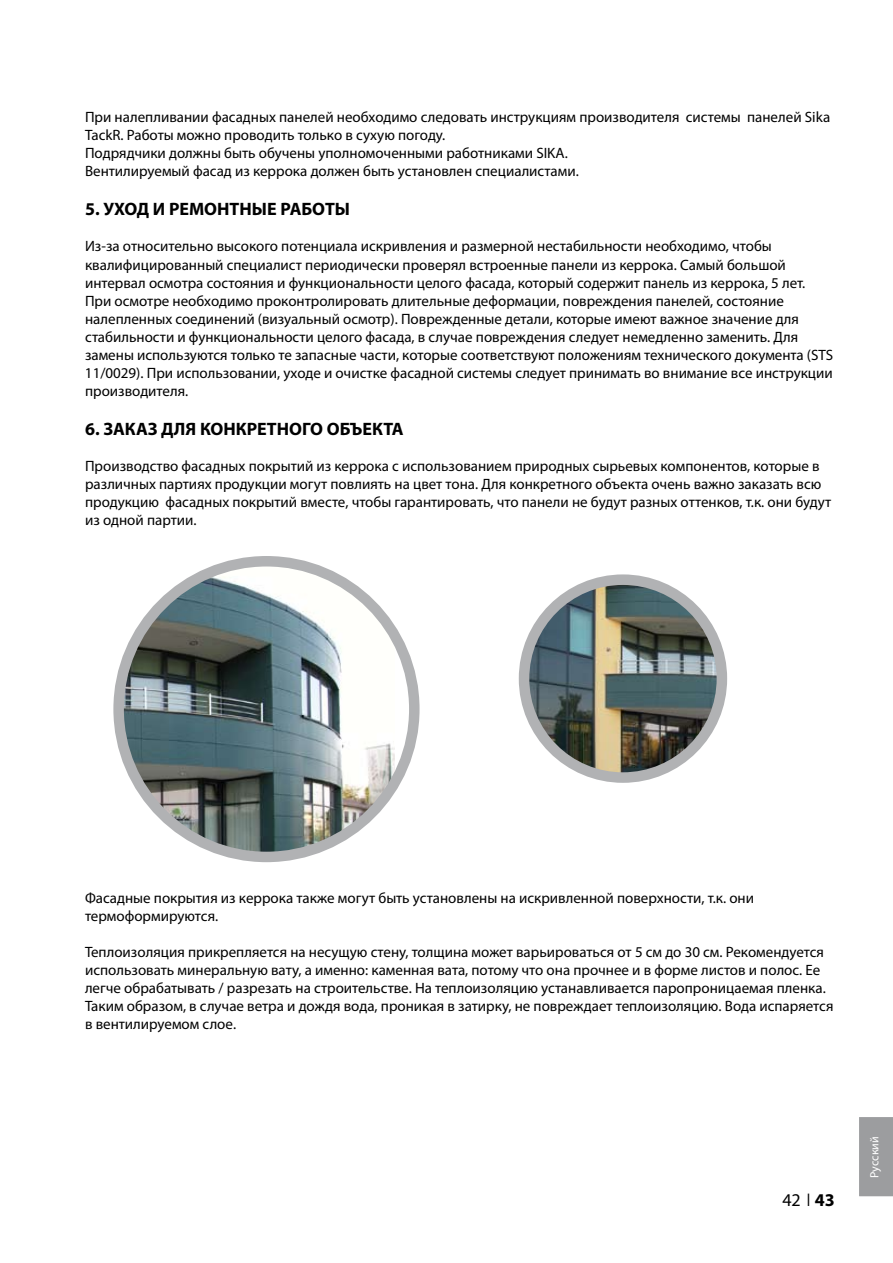
<style>
.page{position:relative;width:893px;height:1263px;background:#fff}
.page>*{position:absolute;margin:0;border:0;box-sizing:border-box;transform-origin:0 0}
.t1{font:700 18px "Myriad Pro";color:#000}
.t2{font:18px "Myriad Pro";color:#000}
.t3{font:15px/18px "Myriad Pro";color:#000}
.t4{font:12px "Myriad Pro";color:#fff}
.s1{font-family:"Times"}
.s2{font-weight:700}
</style>
<div class="page">
<div style="left:859px;top:1117px;width:34px;height:80px;background:#9c9d9f"></div>
<img style="left:124px;top:561px;width:270px;height:296px">
<div style="left:113px;top:556px;width:307px;height:306px;border:10px solid #b1b2b4;border-radius:50%"></div>
<img style="left:524px;top:580px;width:198px;height:197px;border-radius:50%">
<div style="left:519px;top:574px;width:208px;height:209px;border:10px solid #b1b2b4;border-radius:50%"></div>
<p class="t3" style="left:85px;top:108px;width:747px">При налепливании фасадных панелей необходимо следовать инструкциям производителя системы панелей Sika TackR. Работы можно проводить только в сухую погоду.<br>Подрядчики должны быть обучены уполномоченными работниками SIKA.<br>Вентилируемый фасад из керрока должен быть установлен специалистами.</p>
<p class="t1" style="left:85px;top:198px;width:267px">5. УХОД И РЕМОНТНЫЕ РАБОТЫ</p>
<p class="t3" style="left:85px;top:237px;width:750px">Из-за относительно высокого потенциала искривления и размерной нестабильности необходимо, чтобы квалифицированный специалист периодически проверял встроенные панели из керрока. Самый большой интервал осмотра состояния и функциональности целого фасада, который содержит панель из керрока, 5 лет.<br>При осмотре необходимо проконтролировать длительные деформации, повреждения панелей, состояние налепленных соединений (визуальный осмотр). Поврежденные детали, которые имеют важное значение для стабильности и функциональности целого фасада, в случае повреждения следует немедленно заменить. Для замены используются только те запасные части, которые соответствуют положениям технического документа (STS 11/0029). При использовании, уходе и очистке фасадной системы следует принимать во внимание все инструкции производителя.</p>
<p class="t1" style="left:85px;top:417px;width:320px">6. ЗАКАЗ ДЛЯ КОНКРЕТНОГО ОБЪЕКТА</p>
<p class="t3" style="left:85px;top:457px;width:748px">Производство фасадных покрытий из керрока с использованием природных сырьевых компонентов, которые в различных партиях продукции могут повлиять на цвет тона. Для конкретного объекта очень важно заказать всю продукцию фасадных покрытий вместе, чтобы гарантировать, что панели не будут разных оттенков, т.к. они будут из одной партии.</p>
<p class="t3" style="left:85px;top:889px;width:670px">Фасадные покрытия из керрока также могут быть установлены на искривленной поверхности, т.к. они термоформируются.</p>
<p class="t3" style="left:85px;top:943px;width:750px">Теплоизоляция прикрепляется на несущую стену, толщина может варьироваться от 5 см до 30 см. Рекомендуется использовать минеральную вату, а именно: каменная вата, потому что она прочнее и в форме листов и полос. Ее легче обрабатывать / разрезать на строительстве. На теплоизоляцию устанавливается паропроницаемая пленка.<br>Таким образом, в случае ветра и дождя вода, проникая в затирку, не повреждает теплоизоляцию. Вода испаряется в вентилируемом слое.</p>
<p class="t2" style="left:782px;top:1188px;width:52px">42 <span class="s1">|</span> <span class="s2">43</span></p>
<p class="t4" style="left:867px;top:1178px;width:43px;rotate:-90deg">Pусский</p>
</div>
